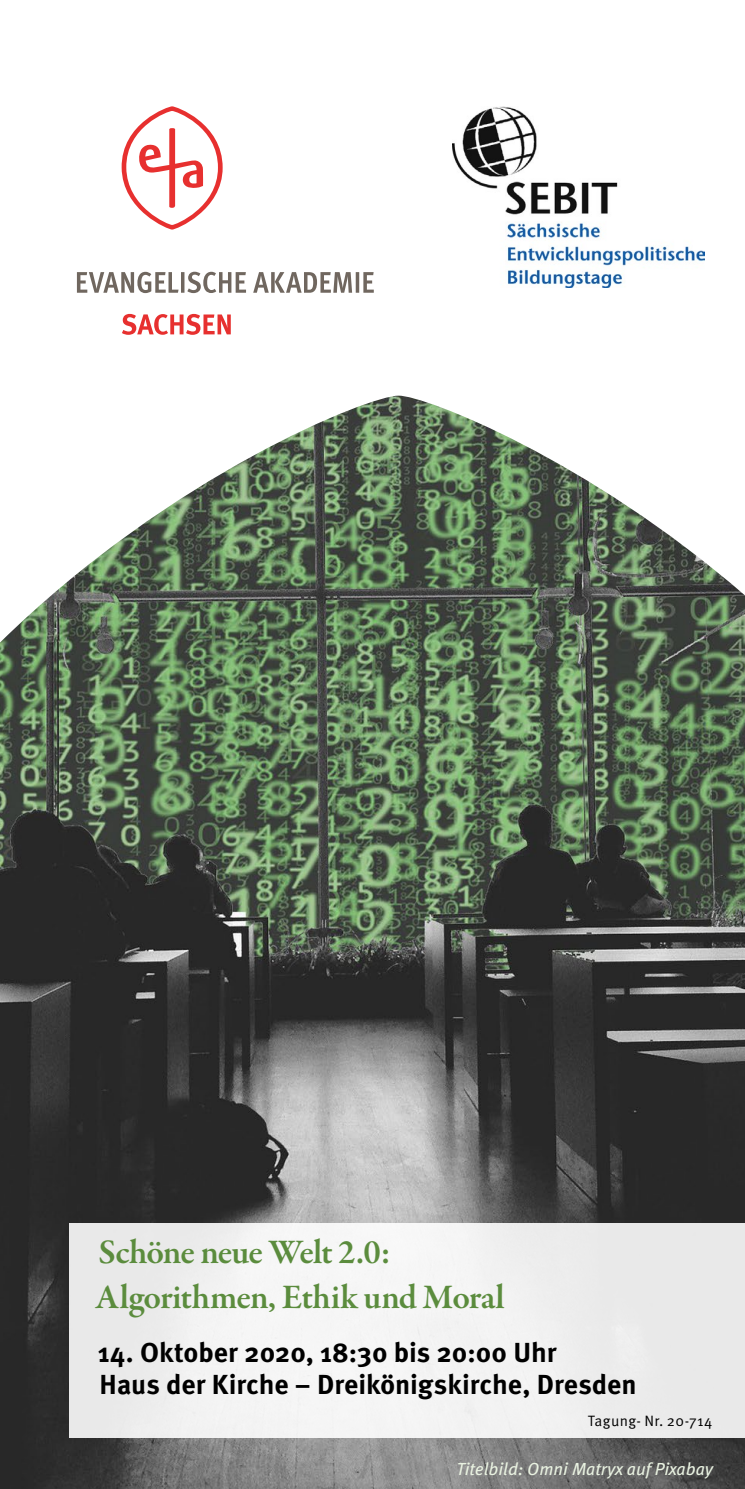
<style>
.page{position:relative;width:745px;height:1489px;background:#fff}
.page>*{position:absolute;margin:0;border:0;box-sizing:border-box;transform-origin:0 0}
.t1{font:600 35px/45px "Garamond Premr Pro";letter-spacing:-.025em;color:#5b8c3d}
.t2{font:700 27.5px/32px "Meta OT";color:#000}
.t3{font:italic 17.5px "Meta OT";color:#e9f2e1}
.t4{font:15px "Meta OT";letter-spacing:.02em;color:#000}
</style>
<div class="page">
<img style="left:0;top:395px;width:744px;height:1093px">
<svg style="left:77px;top:272px;width:296px;height:21px"></svg>
<svg style="left:121px;top:106px;width:101px;height:123px"></svg>
<svg style="left:122px;top:314px;width:109px;height:21px"></svg>
<img style="left:452px;top:106px;width:251px;height:182px">
<div style="left:69px;top:1223px;width:675px;height:214px;background:#f0f0f0"></div>
<p class="t1" style="left:95px;top:1230px;width:410px">Schöne neue Welt 2.0:<br>Algorithmen, Ethik und Moral</p>
<p class="t2" style="left:98px;top:1336px;width:540px">14. Oktober 2020, 18:30 bis 20:00 Uhr<br>Haus der Kirche – Dreikönigskirche, Dresden</p>
<p class="t4" style="left:587px;top:1411px;width:126px">Tagung- Nr. 20-714</p>
<p class="t3" style="left:456px;top:1457px;width:258px">Titelbild: Omni Matryx auf Pixabay</p>
</div>
